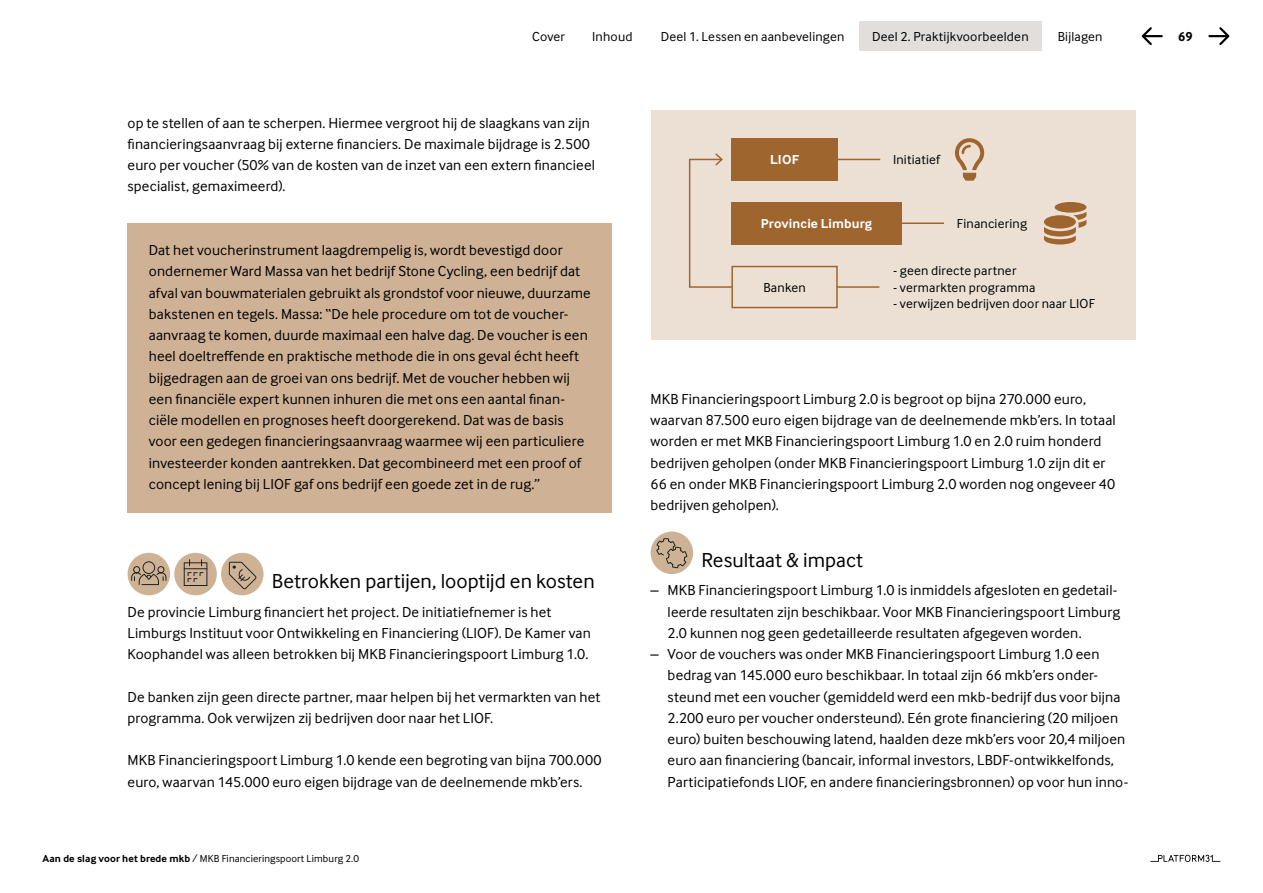
<style>
.page{position:relative;width:1263px;height:893px;background:#fff}
.page>*{position:absolute;margin:0;border:0;box-sizing:border-box;transform-origin:0 0}
.t1{font:21px "Inter Face";color:#000}
.t2{font:15px/21.3px "Inter Face";letter-spacing:.01em;color:#000}
.t3{font:13.5px "Inter Face";letter-spacing:.015em;color:#000}
.t4{font:700 13.5px "Inter Face";letter-spacing:.01em;color:#fff}
.t5{font:700 13.5px "Inter Face";color:#000}
.t6{font:10.5px "Inter Face";letter-spacing:.01em;color:#000}
.s1{font-weight:700}
</style>
<div class="page">
<svg style="left:1150px;top:855px;width:70px;height:7px"></svg>
<div style="left:859px;top:21px;width:183px;height:30px;background:#e1dedb"></div>
<svg style="left:1208px;top:27px;width:21px;height:18px"></svg>
<svg style="left:1142px;top:27px;width:21px;height:18px"></svg>
<div style="left:128px;top:224px;width:484px;height:289px;background:#cfb296"></div>
<div style="left:128px;top:553px;width:42px;height:42px;background:#ceb296;border-radius:50%"></div>
<svg style="left:131px;top:561px;width:35px;height:24px"></svg>
<div style="left:174px;top:553px;width:43px;height:42px;background:#ceb296;border-radius:50%"></div>
<svg style="left:184px;top:559px;width:23px;height:27px"></svg>
<div style="left:221px;top:553px;width:43px;height:42px;background:#ceb296;border-radius:50%"></div>
<svg style="left:229px;top:562px;width:27px;height:27px"></svg>
<div style="left:651px;top:531px;width:42px;height:43px;background:#ceb296;border-radius:50%"></div>
<svg style="left:656px;top:538px;width:31px;height:30px"></svg>
<div style="left:651px;top:111px;width:484px;height:229px;background:#ece0d5"></div>
<hr style="left:901px;top:222px;width:43px;height:2px;background:#9e652e">
<div style="left:731px;top:138px;width:107px;height:43px;background:#9e652e"></div>
<div style="left:731px;top:266px;width:107px;height:42px;border:2px solid #9e652e"></div>
<div style="left:731px;top:202px;width:170px;height:42px;background:#9e652e"></div>
<svg style="left:1044px;top:202px;width:42px;height:42px"></svg>
<svg style="left:955px;top:138px;width:29px;height:43px"></svg>
<hr style="left:838px;top:159px;width:42px;height:1px;background:#9e652e">
<hr style="left:837px;top:286px;width:42px;height:2px;background:#9e652e">
<svg style="left:688px;top:153px;width:46px;height:136px"></svg>
<p class="t3" style="left:532px;top:29px;width:34px">Cover</p>
<p class="t3" style="left:592px;top:29px;width:42px">Inhoud</p>
<p class="t3" style="left:661px;top:29px;width:185px">Deel 1. Lessen en aanbevelingen</p>
<p class="t3" style="left:872px;top:29px;width:158px">Deel 2. Praktijkvoorbeelden</p>
<p class="t3" style="left:1058px;top:29px;width:46px">Bijlagen</p>
<p class="t5" style="left:1178px;top:28px;width:16px">69</p>
<p class="t2" style="left:128px;top:112px;width:469px">op te stellen of aan te scherpen. Hiermee vergroot hij de slaagkans van zijn financieringsaanvraag bij externe financiers. De maximale bijdrage is 2.500 euro per voucher (50% van de kosten van de inzet van een extern financieel specialist, gemaximeerd).</p>
<p class="t2" style="left:149px;top:239px;width:443px">Dat het voucherinstrument laagdrempelig is, wordt bevestigd door ondernemer Ward Massa van het bedrijf Stone Cycling, een bedrijf dat afval van bouwmaterialen gebruikt als grondstof voor nieuwe, duurzame bakstenen en tegels. Massa: “De hele procedure om tot de voucher&shy;aanvraag te komen, duurde maximaal een halve dag. De voucher is een heel doeltreffende en praktische methode die in ons geval écht heeft bijgedragen aan de groei van ons bedrijf. Met de voucher hebben wij een financiële expert kunnen inhuren die met ons een aantal finan&shy;ciële modellen en prognoses heeft doorgerekend. Dat was de basis voor een gedegen financieringsaanvraag waarmee wij een particuliere investeerder konden aantrekken. Dat gecombineerd met een proof of concept lening bij LIOF gaf ons bedrijf een goede zet in de rug.”</p>
<h1 class="t1" style="left:272px;top:569px;width:324px">Betrokken partijen, looptijd en kosten</h1>
<p class="t2" style="left:128px;top:601px;width:465px">De provincie Limburg financiert het project. De initiatiefnemer is het<br>Limburgs Instituut voor Ontwikkeling en Financiering (LIOF). De Kamer van<br>Koophandel was alleen betrokken bij MKB Financieringspoort Limburg 1.0.</p>
<p class="t2" style="left:128px;top:686px;width:474px">De banken zijn geen directe partner, maar helpen bij het vermarkten van het programma. Ook verwijzen zij bedrijven door naar het LIOF.</p>
<p class="t2" style="left:128px;top:750px;width:476px">MKB Financieringspoort Limburg 1.0 kende een begroting van bijna 700.000 euro, waarvan 145.000 euro eigen bijdrage van de deelnemende mkb’ers.</p>
<p class="t6" style="left:43px;top:852px;width:318px"><span class="s1">Aan de slag voor het brede mkb</span> / MKB Financieringspoort Limburg 2.0</p>
<p class="t4" style="left:770px;top:152px;width:30px">LIOF</p>
<p class="t3" style="left:893px;top:152px;width:49px">Initiatief</p>
<p class="t4" style="left:761px;top:215px;width:113px">Provincie Limburg</p>
<p class="t3" style="left:763px;top:279px;width:44px">Banken</p>
<p class="t3" style="left:957px;top:216px;width:72px">Financiering</p>
<p class="t3" style="left:893px;top:263px;width:125px">- geen directe partner</p>
<p class="t3" style="left:893px;top:279px;width:144px">- vermarkten programma</p>
<p class="t3" style="left:893px;top:296px;width:203px">- verwijzen bedrijven door naar LIOF</p>
<p class="t2" style="left:651px;top:388px;width:467px">MKB Financieringspoort Limburg 2.0 is begroot op bijna 270.000 euro, waarvan 87.500 euro eigen bijdrage van de deelnemende mkb’ers. In totaal worden er met MKB Financieringspoort Limburg 1.0 en 2.0 ruim honderd bedrijven geholpen (onder MKB Financieringspoort Limburg 1.0 zijn dit er 66 en onder MKB Financieringspoort Limburg 2.0 worden nog ongeveer 40 bedrijven geholpen).</p>
<h1 class="t1" style="left:701px;top:548px;width:163px">Resultaat &amp; impact</h1>
<p class="t2" style="left:668px;top:580px;width:454px;text-indent:-17px">– MKB Financieringspoort Limburg 1.0 is inmiddels afgesloten en gedetail&shy;leerde resultaten zijn beschikbaar. Voor MKB Financieringspoort Limburg<br>2.0 kunnen nog geen gedetailleerde resultaten afgegeven worden.</p>
<p class="t2" style="left:668px;top:643px;width:462px;text-indent:-17px">– Voor de vouchers was onder MKB Financieringspoort Limburg 1.0 een bedrag van 145.000 euro beschikbaar. In totaal zijn 66 mkb’ers onder&shy;steund met een voucher (gemiddeld werd een mkb-bedrijf dus voor bijna 2.200 euro per voucher ondersteund). Eén grote financiering (20 miljoen euro) buiten beschouwing latend, haalden deze mkb’ers voor 20,4 miljoen euro aan financiering (bancair, informal investors, LBDF-ontwikkelfonds, Participatiefonds LIOF, en andere financieringsbronnen) op voor hun inno-</p>
</div>
